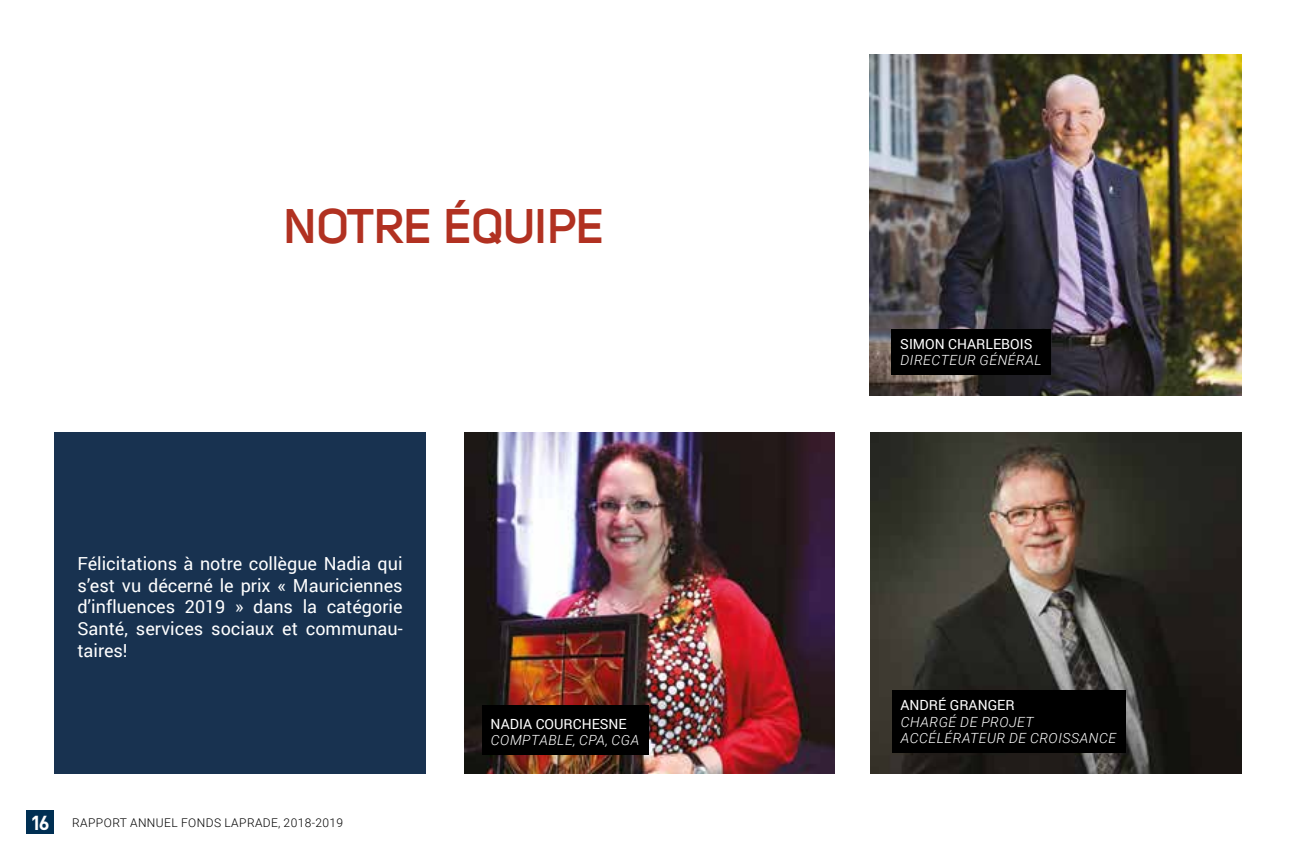
<style>
.page{position:relative;width:1296px;height:864px;background:#fff}
.page>*{position:absolute;margin:0;border:0;box-sizing:border-box;transform-origin:0 0}
.t1{font:700 48px "Uni Sans Semi";color:#b13121}
.t2{font:18px/21.6px "Roboto";color:#fff;text-align:justify}
.t3{font:italic 300 14px/16.8px "Roboto";letter-spacing:.035em;color:#fff}
.t4{font:14px "Roboto";color:#fff}
.t5{font:300 12px "Roboto";letter-spacing:.035em;color:#000}
.s1{font-family:"DIN Pro";font-weight:700;font-size:20px;color:#fff}
</style>
<div class="page">
<div style="left:26px;top:810px;width:28px;height:24px;background:#002f53"></div>
<img style="left:870px;top:54px;width:372px;height:342px">
<div style="left:891px;top:329px;width:160px;height:45px;background:#000"></div>
<img style="left:870px;top:432px;width:372px;height:342px">
<div style="left:892px;top:690px;width:233px;height:62px;background:#000"></div>
<img style="left:464px;top:432px;width:371px;height:342px">
<div style="left:482px;top:705px;width:167px;height:49px;background:#000"></div>
<div style="left:54px;top:432px;width:372px;height:342px;background:#183250"></div>
<h1 class="t1" style="left:284px;top:197px;width:321px">NOTRE ÉQUIPE</h1>
<p class="t2" style="left:77px;top:552px;width:327px">Félicitations à notre collègue Nadia qui s’est vu décerné le prix « Mauriciennes d’influences 2019 » dans la catégorie Santé, services sociaux et communau&shy;taires!</p>
<p class="t5" style="left:30px;top:814px;width:314px"><span class="s1">16</span> RAPPORT ANNUEL FONDS LAPRADE, 2018-2019</p>
<p class="t4" style="left:491px;top:714px;width:138px">NADIA COURCHESNE</p>
<p class="t3" style="left:491px;top:732px;width:150px">COMPTABLE, CPA, CGA</p>
<p class="t4" style="left:900px;top:334px;width:134px">SIMON CHARLEBOIS</p>
<p class="t3" style="left:901px;top:352px;width:143px">DIRECTEUR GÉNÉRAL</p>
<p class="t4" style="left:901px;top:695px;width:116px">ANDRÉ GRANGER</p>
<p class="t3" style="left:901px;top:713px;width:217px">CHARGÉ DE PROJET<br>ACCÉLÉRATEUR DE CROISSANCE</p>
</div>
